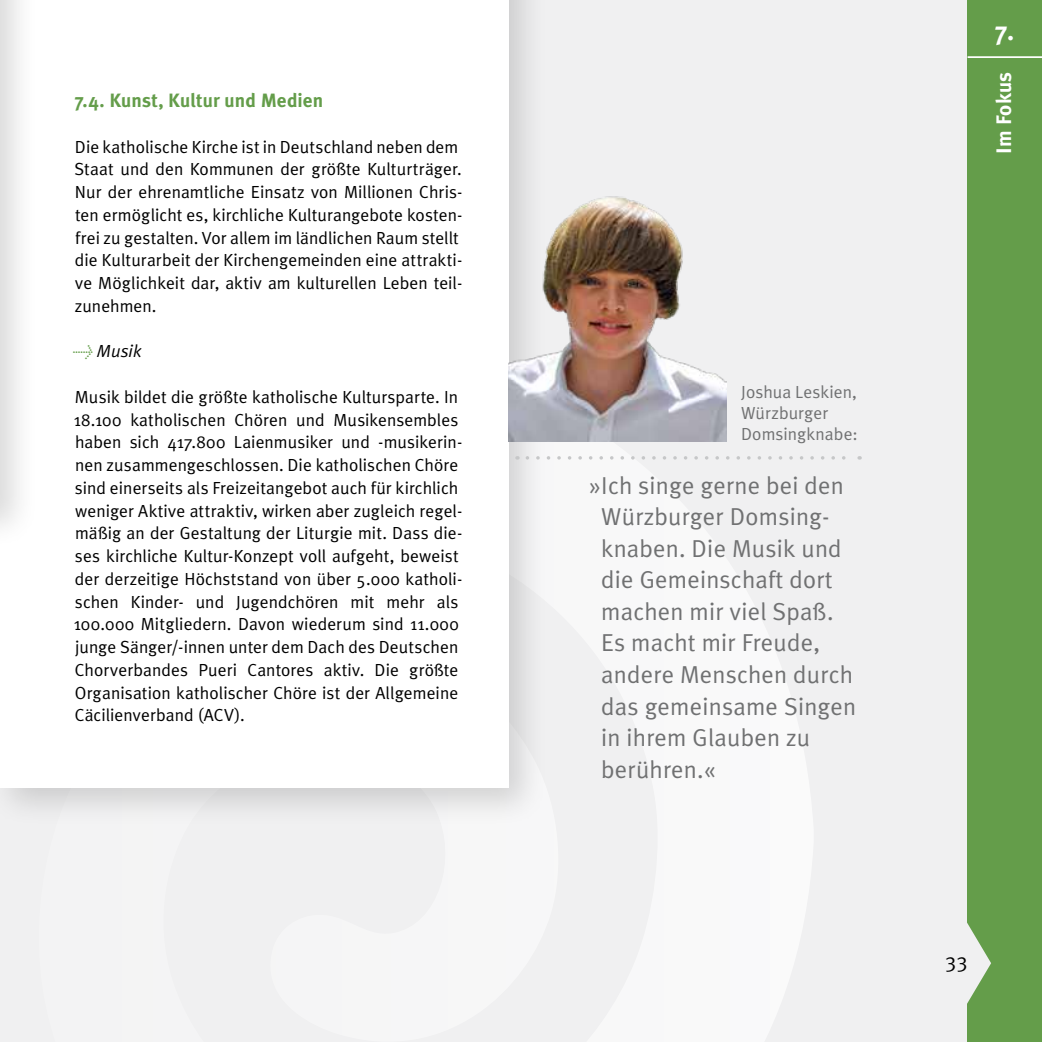
<style>
.page{position:relative;width:1042px;height:1042px;background:#f0f0f1}
.page>*{position:absolute;margin:0;border:0;box-sizing:border-box;transform-origin:0 0}
.t1{font:700 26.25px "Meta Plus";color:#fff}
.t2{font:24.5px/31.5px "Meta Plus Normal";letter-spacing:.01em;color:#707172}
.t3{font:700 21px "Meta Plus";letter-spacing:.01em;color:#fff}
.t4{font:21px "Meta Plus Normal";color:#000}
.t5{font:700 19.25px "Meta Plus";letter-spacing:.005em;color:#649d4a}
.t6{font:17.5px/22.8px "Meta Plus Normal";letter-spacing:.005em;color:#000}
.t7{font:17.5px/21px "Meta Plus Normal";letter-spacing:.005em;color:#707172}
.t8{font:italic 17.5px "Meta Plus Normal";letter-spacing:.01em;color:#000}
.s1{color:#649d4a}
</style>
<div class="page">
<div style="left:0;top:0;width:547px;height:827px;background:#000;opacity:.15"></div>
<div style="left:0;top:0;width:508px;height:788px;background:#fff"></div>
<div style="left:967px;top:0;width:75px;height:1042px;background:#649d4a"></div>
<hr style="left:967px;top:56px;width:75px;height:2px;background:#fff">
<svg style="left:967px;top:923px;width:24px;height:81px"></svg>
<img style="left:508px;top:190px;width:218px;height:251px">
<svg style="left:527px;top:456px;width:333px;height:4px"></svg>
<div style="left:0;top:0;width:39px;height:548px;background:#000;opacity:.15"></div>
<p class="t5" style="left:75px;top:89px;width:250px">7.4. Kunst, Kultur und Medien</p>
<p class="t6" style="left:75px;top:135px;width:389px">Die katholische Kirche ist in Deutschland neben dem Staat und den Kommunen der größte Kulturträger.<br>Nur der ehrenamtliche Einsatz von Millionen Chris&shy;ten ermöglicht es, kirchliche Kulturangebote kosten&shy;frei zu gestalten. Vor allem im ländlichen Raum stellt die Kulturarbeit der Kirchengemeinden eine attrakti&shy;ve Möglichkeit dar, aktiv am kulturellen Leben teil&shy;zunehmen.</p>
<p class="t8" style="left:73px;top:341px;width:70px"><span class="s1">&gt;</span> Musik</p>
<p class="t6" style="left:74px;top:385px;width:390px">Musik bildet die größte katholische Kultursparte. In 18.100 katholischen Chören und Musikensembles haben sich 417.800 Laienmusiker und -musikerin&shy;nen zusammengeschlossen. Die katholischen Chöre sind einerseits als Freizeitangebot auch für kirchlich weniger Aktive attraktiv, wirken aber zugleich regel&shy;mäßig an der Gestaltung der Liturgie mit. Dass die&shy;ses kirchliche Kultur-Konzept voll aufgeht, beweist der derzeitige Höchststand von über 5.000 katholi&shy;schen Kinder- und Jugendchören mit mehr als 100.000 Mitgliedern. Davon wiederum sind 11.000 junge Sänger/-innen unter dem Dach des Deutschen Chorverbandes Pueri Cantores aktiv. Die größte Organisation katholischer Chöre ist der Allgemeine Cäcilienverband (ACV).</p>
<h1 class="t1" style="left:995px;top:16px;width:21px">7.</h1>
<p class="t3" style="left:991px;top:154px;width:83px;rotate:-90deg">Im Fokus</p>
<p class="t7" style="left:741px;top:381px;width:118px">Joshua Leskien,<br>Würzburger<br>Domsingknabe:</p>
<h2 class="t2" style="left:601px;top:469px;width:256px;text-indent:-12px">»Ich singe gerne bei den<br>Würzburger Domsing&shy;knaben. Die Musik und die Gemeinschaft dort machen mir viel Spaß.<br>Es macht mir Freude, andere Menschen durch das gemeinsame Singen in ihrem Glauben zu berühren.«</h2>
<p class="t4" style="left:945px;top:948px;width:24px">33</p>
</div>
